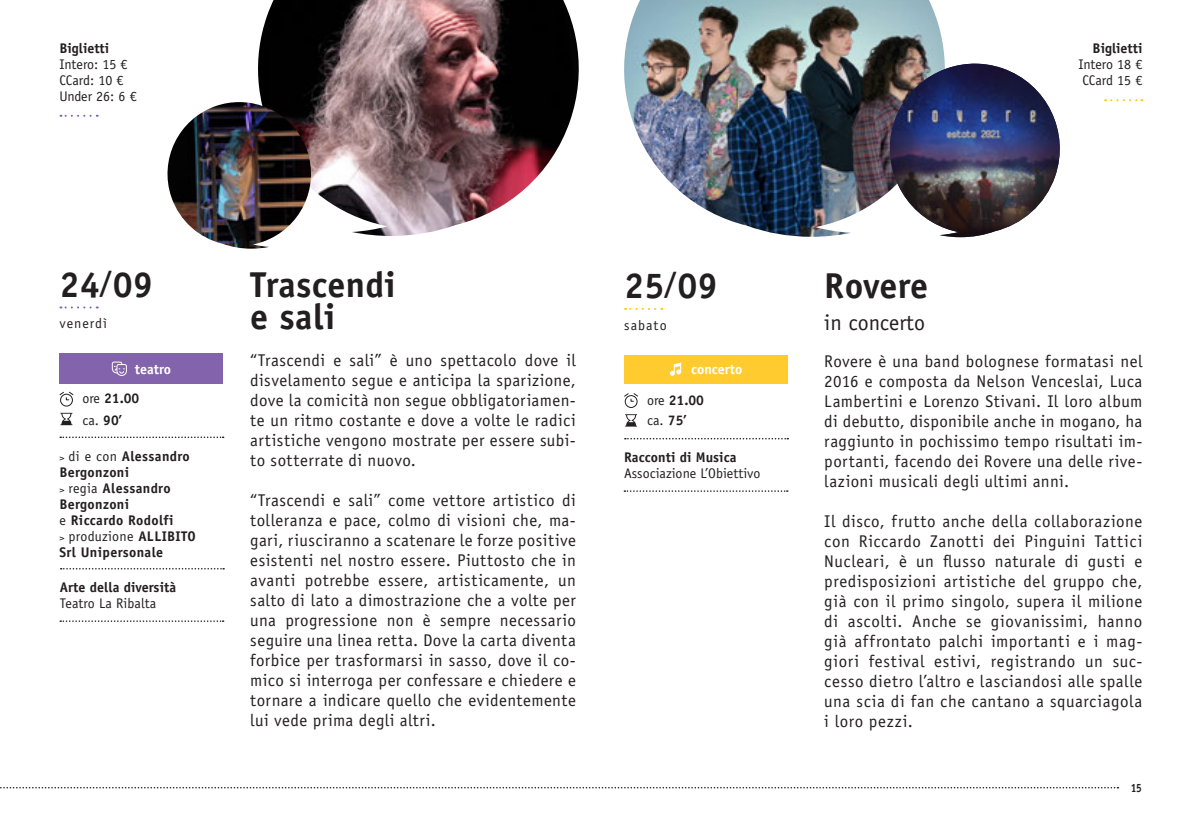
<style>
.page{position:relative;width:1187px;height:837px;background:#fff}
.page>*{position:absolute;margin:0;border:0;box-sizing:border-box;transform-origin:0 0}
.t1{font:700 36px "Officina Sans Std";letter-spacing:.01em;color:#231f20}
.t2{font:22px "Officina Sans Std";color:#231f20}
.Bodytext{font:17px/20px "Officina Sans Std";letter-spacing:.025em;color:#231f20;text-align:justify}
.JOB{font:700 14px/16px "Officina Sans Std";letter-spacing:.025em;color:#231f20}
.JOB-2{font:14px/16px "Officina Sans Std";color:#231f20}
.JOB-3{font:700 14px "Officina Sans Std";letter-spacing:.005em;color:#231f20}
.JOB-4{font:700 14px "Officina Sans Std";color:#231f20}
.t3{font:700 14px "Officina Sans Std";color:#fff}
.JOB-5{font:14px "Officina Sans Std";letter-spacing:.07em;color:#231f20}
.Bodytext-2{font:700 12px "Officina Sans Std";color:#231f20;scale:.85 1}
.s1{font-weight:400}
.s2{font-weight:700}
.s3{font-weight:400;font-size:10px}
</style>
<div class="page">
<svg style="left:0;top:787px;width:1118px;height:1px"></svg>
<img style="left:258px;top:0;width:321px;height:236px">
<img style="left:167px;top:102px;width:146px;height:146px">
<svg style="left:60px;top:115px;width:31px;height:2px"></svg>
<svg style="left:60px;top:412px;width:12px;height:13px"></svg>
<div style="left:60px;top:393px;width:13px;height:13px;border:1px solid #231f20;border-radius:50%"></div>
<svg style="left:59px;top:391px;width:15px;height:9px"></svg>
<svg style="left:60px;top:436px;width:164px;height:2px"></svg>
<div style="left:59px;top:353px;width:164px;height:31px;background:#8363ab"></div>
<svg style="left:60px;top:306px;width:31px;height:2px"></svg>
<svg style="left:60px;top:620px;width:164px;height:1px"></svg>
<svg style="left:61px;top:568px;width:163px;height:1px"></svg>
<svg style="left:112px;top:361px;width:15px;height:15px"></svg>
<svg style="left:1105px;top:99px;width:37px;height:2px"></svg>
<img style="left:624px;top:0;width:320px;height:237px">
<svg style="left:879px;top:53px;width:103px;height:184px"></svg>
<img style="left:888px;top:64px;width:172px;height:173px">
<svg style="left:625px;top:414px;width:12px;height:12px"></svg>
<div style="left:625px;top:395px;width:13px;height:13px;border:1px solid #231f20;border-radius:50%"></div>
<svg style="left:624px;top:393px;width:14px;height:9px"></svg>
<div style="left:624px;top:354px;width:164px;height:29px;background:#ffcb2f"></div>
<svg style="left:670px;top:362px;width:11px;height:14px"></svg>
<svg style="left:624px;top:490px;width:164px;height:1px"></svg>
<svg style="left:625px;top:438px;width:163px;height:1px"></svg>
<svg style="left:625px;top:308px;width:30px;height:2px"></svg>
<p class="JOB-4" style="left:59px;top:39px;width:51px">Biglietti</p>
<p class="JOB-2" style="left:59px;top:56px;width:79px">Intero: 15 €<br>CCard: 10 €<br>Under 26: 6 €</p>
<p class="JOB-4" style="left:1093px;top:39px;width:51px">Biglietti</p>
<p class="JOB-2" style="left:1078px;top:56px;width:66px">Intero 18 €<br>CCard 15 €</p>
<p class="t1" style="left:59px;top:262px;width:95px">24<sup>/</sup>09</p>
<p class="JOB-5" style="left:59px;top:315px;width:49px">venerdì</p>
<p class="t3" style="left:135px;top:360px;width:38px">teatro</p>
<p class="JOB" style="left:82px;top:390px;width:59px"><span class="s1">ore</span> 21.00</p>
<p class="JOB-2" style="left:83px;top:412px;width:41px">ca. <span class="s2">90’</span></p>
<p class="JOB" style="left:59px;top:447px;width:132px"><span class="s3">&gt;</span> <span class="s1">di e con</span> Alessandro<br>Bergonzoni</p>
<p class="JOB" style="left:59px;top:479px;width:116px"><span class="s3">&gt;</span> <span class="s1">regia</span> Alessandro<br>Bergonzoni<br><span class="s1">e</span> Riccardo Rodolfi</p>
<p class="JOB" style="left:59px;top:527px;width:138px"><span class="s3">&gt;</span> <span class="s1">produzione</span> ALLIBITO<br>Srl Unipersonale</p>
<p class="JOB-3" style="left:60px;top:578px;width:118px">Arte della diversità</p>
<p class="JOB-2" style="left:60px;top:595px;width:98px">Teatro La Ribalta</p>
<p class="t1" style="left:250px;top:262px;width:147px">Trascendi</p>
<p class="t1" style="left:250px;top:294px;width:87px">e sali</p>
<p class="Bodytext" style="left:250px;top:350px;width:327px">“Trascendi e sali” è uno spettacolo dove il disvelamento segue e anticipa la sparizione, dove la comicità non segue obbligatoriamen&shy;te un ritmo costante e dove a volte le radici artistiche vengono mostrate per essere subi&shy;to sotterrate di nuovo.</p>
<p class="Bodytext" style="left:250px;top:490px;width:327px">“Trascendi e sali” come vettore artistico di tolleranza e pace, colmo di visioni che, ma&shy;gari, riusciranno a scatenare le forze positive esistenti nel nostro essere. Piuttosto che in avanti potrebbe essere, artisticamente, un salto di lato a dimostrazione che a volte per una progressione non è sempre necessario seguire una linea retta. Dove la carta diventa forbice per trasformarsi in sasso, dove il co&shy;mico si interroga per confessare e chiedere e tornare a indicare quello che evidentemente lui vede prima degli altri.</p>
<p class="t1" style="left:624px;top:263px;width:95px">25<sup>/</sup>09</p>
<p class="JOB-2" style="left:624px;top:317px;width:44px">sabato</p>
<p class="t3" style="left:691px;top:360px;width:53px">concerto</p>
<p class="JOB" style="left:647px;top:392px;width:59px"><span class="s1">ore</span> 21.00</p>
<p class="JOB-2" style="left:647px;top:412px;width:41px">ca. <span class="s2">75’</span></p>
<p class="JOB-3" style="left:624px;top:448px;width:114px">Racconti di Musica</p>
<p class="JOB-2" style="left:624px;top:465px;width:138px">Associazione L’Obiettivo</p>
<p class="t1" style="left:824px;top:263px;width:105px">Rovere</p>
<p class="t2" style="left:824px;top:309px;width:102px">in concerto</p>
<p class="Bodytext" style="left:824px;top:351px;width:320px">Rovere è una band bolognese formatasi nel 2016 e composta da Nelson Venceslai, Luca Lambertini e Lorenzo Stivani. Il loro album di debutto, disponibile anche in mogano, ha raggiunto in pochissimo tempo risultati im&shy;portanti, facendo dei Rovere una delle rive&shy;lazioni musicali degli ultimi anni.</p>
<p class="Bodytext" style="left:824px;top:511px;width:320px">Il disco, frutto anche della collaborazione con Riccardo Zanotti dei Pinguini Tattici Nucleari, è un flusso naturale di gusti e predisposizioni artistiche del gruppo che, già con il primo singolo, supera il milione di ascolti. Anche se giovanissimi, hanno già affrontato palchi importanti e i mag&shy;giori festival estivi, registrando un suc&shy;cesso dietro l’altro e lasciandosi alle spalle una scia di fan che cantano a squarciagola i loro pezzi.</p>
<p class="Bodytext-2" style="left:1131px;top:780px;width:15px">15</p>
</div>
